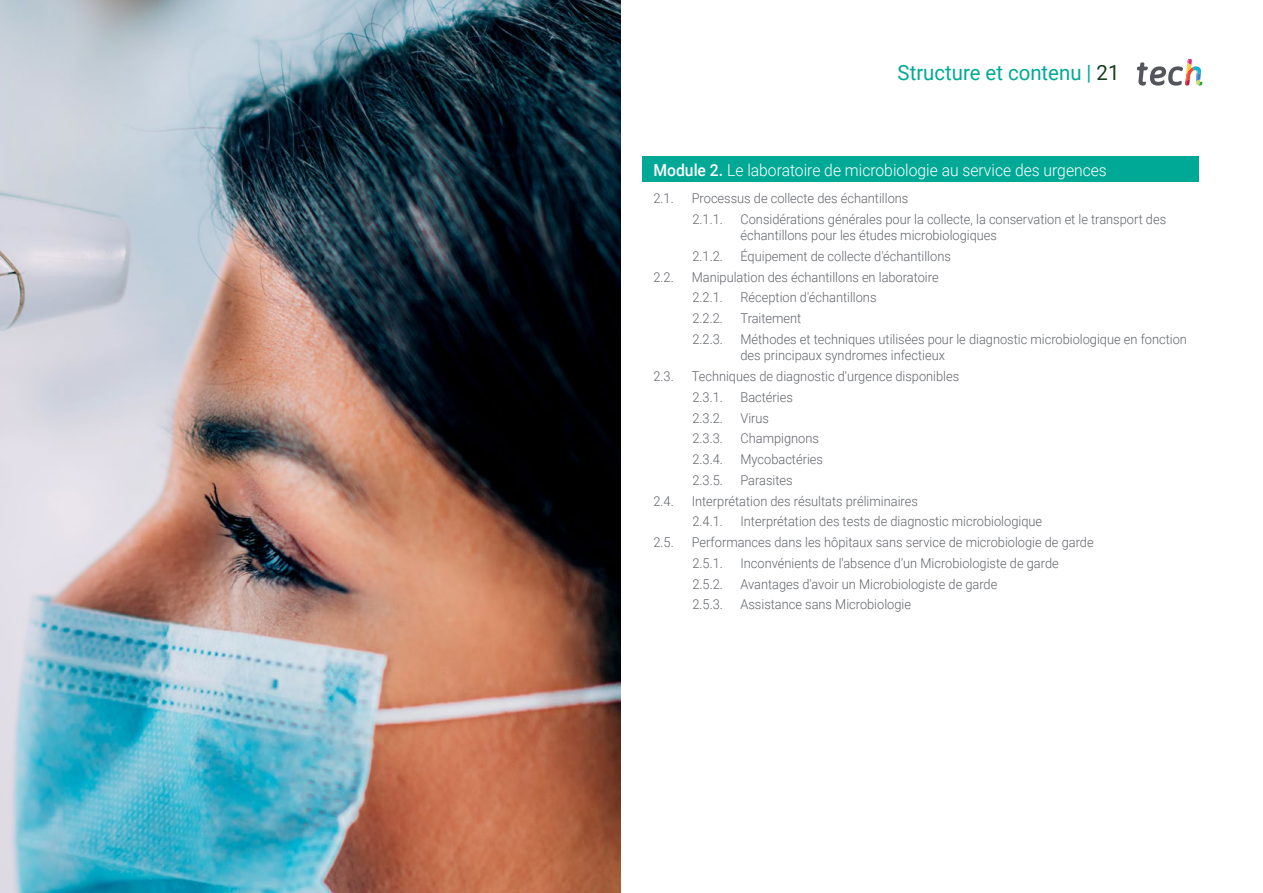
<style>
.page{position:relative;width:1263px;height:893px;background:#fff}
.page>*{position:absolute;margin:0;border:0;box-sizing:border-box;transform-origin:0 0}
.t1{font:21px "Roboto";color:#00a996}
.t2{font:300 16.5px "Roboto";color:#fff;scale:.95 1}
.t3{font:300 13.5px/20.7px "Roboto";color:#61646a;scale:.95 1}
.s1{color:#183c1e}
.s2{font-weight:500}
</style>
<div class="page">
<svg style="left:1137px;top:59px;width:65px;height:27px"></svg>
<img style="left:0;top:0;width:621px;height:893px">
<div style="left:642px;top:157px;width:557px;height:25px;background:#00a996"></div>
<h1 class="t1" style="left:898px;top:57px;width:223px">Structure et contenu | <span class="s1">21</span></h1>
<p class="t2" style="left:653px;top:158px;width:479px"><span class="s2">Module 2.</span> Le laboratoire de microbiologie au service des urgences</p>
<p class="t3" style="left:653px;top:187px;width:23px">2.1.</p>
<p class="t3" style="left:692px;top:187px;width:230px">Processus de collecte des échantillons<br>2.1.1.</p>
<p class="t3" style="left:740px;top:210px;width:450px;line-height:16.5px">Considérations générales pour la collecte, la conservation et le transport des échantillons pour les études microbiologiques</p>
<p class="t3" style="left:692px;top:245px;width:34px">2.1.2.</p>
<p class="t3" style="left:740px;top:245px;width:223px">Équipement de collecte d'échantillons</p>
<p class="t3" style="left:653px;top:266px;width:23px">2.2.</p>
<p class="t3" style="left:692px;top:266px;width:261px">Manipulation des échantillons en laboratoire<br>2.2.1.</p>
<p class="t3" style="left:740px;top:287px;width:145px">Réception d'échantillons</p>
<p class="t3" style="left:692px;top:307px;width:34px">2.2.2.</p>
<p class="t3" style="left:740px;top:307px;width:66px">Traitement</p>
<p class="t3" style="left:692px;top:328px;width:34px">2.2.3.</p>
<p class="t3" style="left:740px;top:330px;width:471px;line-height:16.5px">Méthodes et techniques utilisées pour le diagnostic microbiologique en fonction des principaux syndromes infectieux</p>
<p class="t3" style="left:653px;top:365px;width:23px">2.3.</p>
<p class="t3" style="left:692px;top:365px;width:283px">Techniques de diagnostic d'urgence disponibles<br>2.3.1.</p>
<p class="t3" style="left:740px;top:386px;width:57px">Bactéries</p>
<p class="t3" style="left:692px;top:407px;width:34px">2.3.2.</p>
<p class="t3" style="left:740px;top:407px;width:32px">Virus</p>
<p class="t3" style="left:692px;top:428px;width:34px">2.3.3.</p>
<p class="t3" style="left:740px;top:428px;width:84px">Champignons</p>
<p class="t3" style="left:692px;top:448px;width:34px">2.3.4.</p>
<p class="t3" style="left:740px;top:448px;width:88px">Mycobactéries</p>
<p class="t3" style="left:692px;top:469px;width:34px">2.3.5.</p>
<p class="t3" style="left:740px;top:469px;width:56px">Parasites</p>
<p class="t3" style="left:653px;top:490px;width:23px">2.4.</p>
<p class="t3" style="left:692px;top:490px;width:239px">Interprétation des résultats préliminaires<br>2.4.1.</p>
<p class="t3" style="left:740px;top:511px;width:319px">Interprétation des tests de diagnostic microbiologique</p>
<p class="t3" style="left:653px;top:531px;width:23px">2.5.</p>
<p class="t3" style="left:692px;top:531px;width:425px">Performances dans les hôpitaux sans service de microbiologie de garde<br>2.5.1.</p>
<p class="t3" style="left:740px;top:552px;width:337px">Inconvénients de l'absence d'un Microbiologiste de garde</p>
<p class="t3" style="left:692px;top:573px;width:34px">2.5.2.</p>
<p class="t3" style="left:740px;top:573px;width:272px">Avantages d'avoir un Microbiologiste de garde</p>
<p class="t3" style="left:692px;top:594px;width:34px">2.5.3.</p>
<p class="t3" style="left:740px;top:594px;width:181px">Assistance sans Microbiologie</p>
</div>
